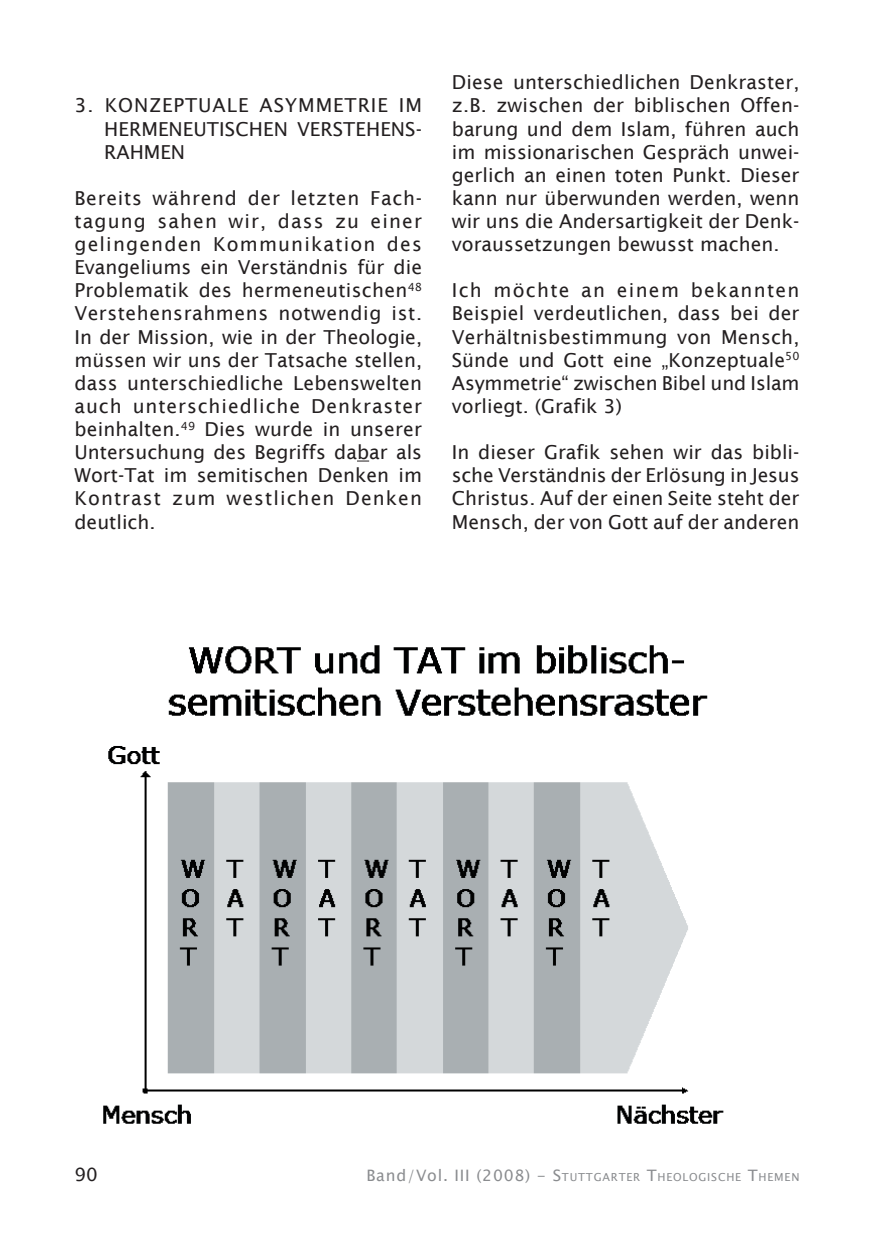
<style>
.page{position:relative;width:874px;height:1241px;background:#fff}
.page>*{position:absolute;margin:0;border:0;box-sizing:border-box;transform-origin:0 0}
.t1{font:19.25px/23.1px "Lucida Sans";color:#231f20;text-align:justify}
.t2{font:18.38px "Lucida Sans Unicode";color:#231f20}
.t3{font:11.03px "Lucida Sans Unicode";letter-spacing:.07em;color:#8a8c8f}
.s1{font-size:15.75px}
</style>
<div class="page">
<svg style="left:357px;top:460px;width:12px;height:1px"></svg>
<img style="left:103px;top:645px;width:621px;height:479px">
<p class="t1" style="left:104px;top:94px;width:319px;text-indent:-30px">3. KONZEPTUALE ASYMMETRIE IM HERMENEUTISCHEN VERSTEHENS-RAHMEN</p>
<p class="t1" style="left:74px;top:186px;width:349px">Bereits während der letzten Fach&shy;tagung sahen wir, dass zu einer gelingenden Kommunikation des Evangeliums ein Verständnis für die Problematik des hermeneutischen<sup>48<br></sup>Verstehensrahmens notwendig ist.<br>In der Mission, wie in der Theologie, müssen wir uns der Tatsache stellen, dass unterschiedliche Lebenswelten auch unterschiedliche Denkraster beinhalten.<sup>49</sup> Dies wurde in unserer Untersuchung des Begriffs dabar als Wort-Tat im semitischen Denken im Kontrast zum westlichen Denken deutlich.</p>
<p class="t1" style="left:451px;top:71px;width:349px">Diese unterschiedlichen Denkraster, z.B. zwischen der biblischen Offen&shy;barung und dem Islam, führen auch im missionarischen Gespräch unwei&shy;gerlich an einen toten Punkt. Dieser kann nur überwunden werden, wenn wir uns die Andersartigkeit der Denk&shy;voraussetzungen bewusst machen.</p>
<p class="t1" style="left:451px;top:279px;width:349px">Ich möchte an einem bekannten Beispiel verdeutlichen, dass bei der Verhältnisbestimmung von Mensch, Sünde und Gott eine „Konzeptuale<sup>50<br></sup>Asymmetrie“ zwischen Bibel und Islam vorliegt. (Grafik 3)</p>
<p class="t1" style="left:451px;top:440px;width:349px">In dieser Grafik sehen wir das bibli&shy;sche Verständnis der Erlösung in Jesus Christus. Auf der einen Seite steht der Mensch, der von Gott auf der anderen</p>
<p class="t2" style="left:74px;top:1159px;width:25px">90</p>
<p class="t3" style="left:366px;top:1168px;width:434px"><span class="s1">Band/Vol. III (2008) - S</span>TUTTGARTER <span class="s1">T</span>HEOLOGISCHE <span class="s1">T</span>HEMEN</p>
</div>
